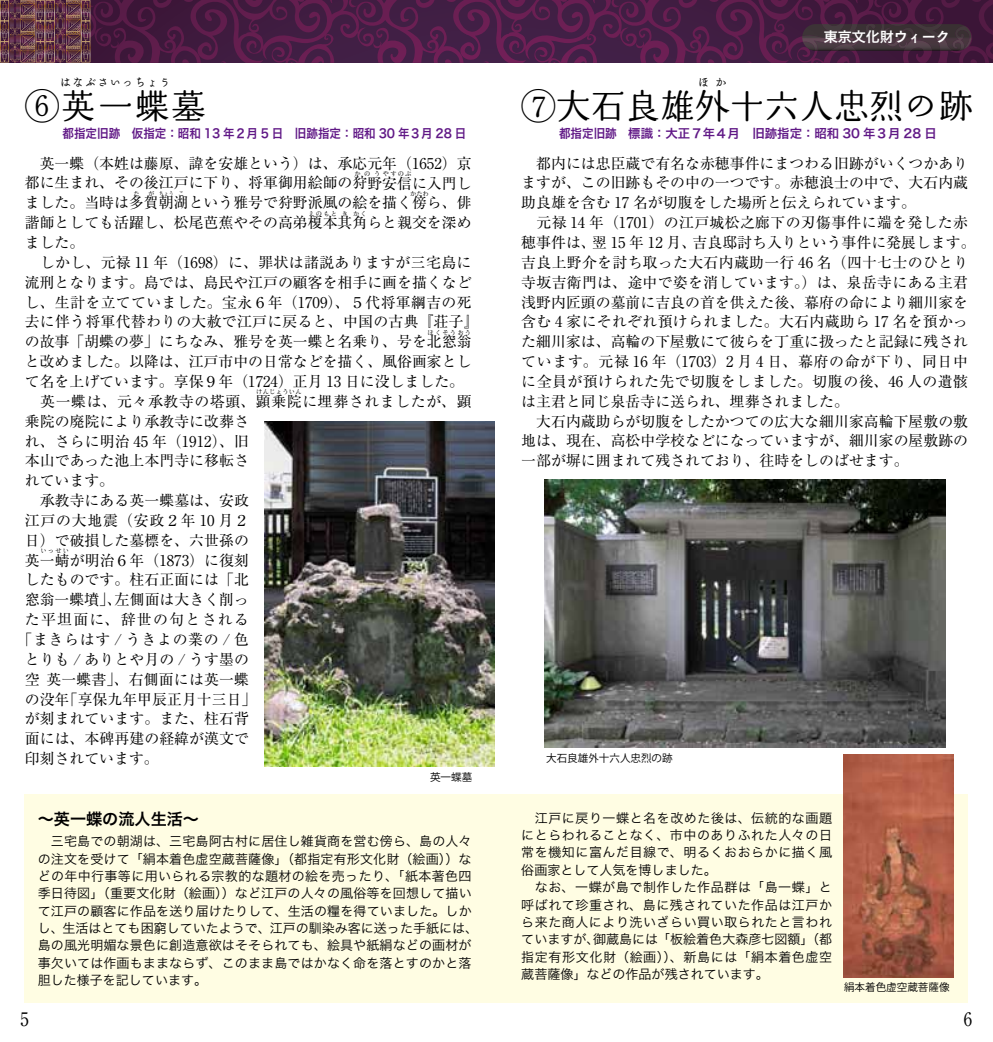
<style>
.page{position:relative;width:993px;height:1042px;background:#fff}
.page>*{position:absolute;margin:0;border:0;box-sizing:border-box;transform-origin:0 0}
.t1{font:34.65px "Marumin Old 90 pv RKSJ H";color:#000}
.t2{font:18.55px "Ryumin Pr 5";color:#000;scale:.9 1}
.t3{font:16.1px "Hira Kaku Pro W6";color:#000}
.t4{font:14.88px/19.8px "Ryumin Pr 5";color:#000}
.t5{font:14.88px/19.8px "Ryumin Pr 5";letter-spacing:.02em;color:#000}
.t6{font:14.88px "Ryumin Pr 5";letter-spacing:.05em;color:#000}
.t7{font:14.88px "Ryumin Pr 5";letter-spacing:.09em;color:#000}
.t8{font:14px "Hira Sans Old Std W6 90 pv RKSJ H";color:#fff}
.t9{font:12.95px/17.3px "Hira Kaku Pro W3";letter-spacing:.01em;color:#000}
.t10{font:12.95px/17.3px "Hira Kaku Pro W3";letter-spacing:.04em;color:#000}
.t11{font:12.42px "Hira Sans Old Std W6";color:#601886;scale:.93 1}
.t12{font:12.42px "Marumin Old 90 pv RKSJ H";color:#000}
.t13{font:10.5px "Koz Go Pro";color:#000}
.t14{font:6.12px "Ryumin Pr 5";letter-spacing:.2em;color:#000}
.t15{font:6.12px "Ryumin Pr 5";letter-spacing:.055em;color:#000}
.t16{font:6.12px "Ryumin Pr 5";letter-spacing:.2em;color:#000;scale:.7 1}
.s1{font-family:"Hira Kaku Pro N W3"}
</style>
<div class="page">
<div style="left:25px;top:794px;width:942px;height:208px;background:#fffde3"></div>
<svg style="left:0;top:0;width:874px;height:63px;background:#4c1d46"></svg>
<svg style="left:874px;top:0;width:118px;height:63px;background:#43173b"></svg>
<img style="left:953px;top:24px;width:12px;height:27px">
<img style="left:802px;top:24px;width:151px;height:27px">
<svg style="left:0;top:0;width:90px;height:62px;background:#693f4a"></svg>
<img style="left:264px;top:422px;width:231px;height:345px">
<img style="left:843px;top:755px;width:110px;height:222px">
<img style="left:544px;top:480px;width:401px;height:267px">
<p class="t12" style="left:60px;top:76px;width:113px">はなぶさいっちょう</p>
<h1 class="t1" style="left:25px;top:88px;width:183px">⑥英一蝶墓</h1>
<p class="t11" style="left:63px;top:124px;width:435px">都指定旧跡　仮指定：昭和 13 年２月 5 日　旧跡指定：昭和 30 年３月 28 日</p>
<p class="t4" style="left:25px;top:152px;width:448px">　英一蝶（本姓は藤原、諱を安雄という）は、承応元年（1652）京都に生まれ、その後江戸に下り、将軍御用絵師の狩野安信に入門し</p>
<p class="t14" style="left:354px;top:169px;width:59px">かの うやすのぶ</p>
<p class="t4" style="left:25px;top:192px;width:448px">ました。当時は多賀朝湖という雅号で狩野派風の絵を描く傍ら、俳</p>
<p class="t14" style="left:133px;top:189px;width:8px">た</p>
<p class="t14" style="left:148px;top:189px;width:8px">が</p>
<p class="t16" style="left:159px;top:189px;width:22px">ちょう</p>
<p class="t14" style="left:178px;top:189px;width:8px">こ</p>
<p class="t14" style="left:410px;top:189px;width:20px">かたわ</p>
<p class="t4" style="left:25px;top:212px;width:448px">諧師としても活躍し、松尾芭蕉やその高弟榎本其角らと親交を深め</p>
<p class="t14" style="left:308px;top:208px;width:30px">えのもと</p>
<p class="t14" style="left:342px;top:208px;width:8px">き</p>
<p class="t14" style="left:353px;top:208px;width:15px">かく</p>
<p class="t5" style="left:25px;top:232px;width:455px">ました。<br>　しかし、元禄 11 年（1698）に、罪状は諸説ありますが三宅島に流刑となります。島では、島民や江戸の顧客を相手に画を描くなどし、生計を立てていました。宝永６年（1709）、５代将軍綱吉の死去に伴う将軍代替わりの大赦で江戸に戻ると、中国の古典『荘子』の故事「胡蝶の夢」にちなみ、雅号を英一蝶と名乗り、号を北窓翁</p>
<p class="t14" style="left:427px;top:327px;width:45px">ほくそうおう</p>
<p class="t4" style="left:25px;top:351px;width:448px">と改めました。以降は、江戸市中の日常などを描く、風俗画家として名を上げています。享保９年（1724）正月 13 日に没しました。　英一蝶は、元々承教寺の塔頭、顕乗院に埋葬されましたが、顕</p>
<p class="t15" style="left:256px;top:387px;width:47px">けんじょういん</p>
<p class="t4" style="left:25px;top:410px;width:226px">乗院の廃院により承教寺に改葬され、さらに明治 45 年（1912）、旧本山であった池上本門寺に移転されています。<br>　承教寺にある英一蝶墓は、安政江戸の大地震（安政２年 10 月２日）で破損した墓標を、六世孫の英一蜻が明治６年（1873）に復刻</p>
<p class="t14" style="left:40px;top:546px;width:30px">いっせい</p>
<p class="t4" style="left:25px;top:569px;width:225px">したものです。柱石正面には「北</p>
<p class="t4" style="left:25px;top:589px;width:226px">窓翁一蝶墳」、左側面は大きく削っ</p>
<p class="t7" style="left:25px;top:608px;width:226px">た平坦面に、辞世の句とされる</p>
<p class="t6" style="left:17px;top:628px;width:233px">「まきらはす / うきよの業の / 色</p>
<p class="t4" style="left:25px;top:648px;width:226px">とりも / ありとや月の / うす墨の</p>
<p class="t4" style="left:25px;top:668px;width:225px">空 英一蝶書」、右側面には英一蝶</p>
<p class="t4" style="left:25px;top:688px;width:233px">の没年「享保九年甲辰正月十三日」</p>
<p class="t4" style="left:25px;top:708px;width:225px">が刻まれています。また、柱石背</p>
<p class="t4" style="left:25px;top:728px;width:226px">面には、本碑再建の経緯が漢文で</p>
<p class="t4" style="left:25px;top:747px;width:135px">印刻されています。</p>
<p class="t13" style="left:430px;top:771px;width:44px">英一蝶墓</p>
<p class="t3" style="left:38px;top:805px;width:161px">〜英一蝶の流人生活〜</p>
<p class="t9" style="left:38px;top:832px;width:442px">　三宅島での朝湖は、三宅島阿古村に居住し雑貨商を営む傍ら、島の人々の注文を受けて「絹本着色虚空蔵菩<span class="s1">薩</span>像」（都指定有形文化財（絵画））などの年中行事等に用いられる宗教的な題材の絵を売ったり、「紙本著色四季日待図」（重要文化財（絵画））など江戸の人々の風俗等を回想して描いて江戸の顧客に作品を送り届けたりして、生活の糧を得ていました。しかし、生活はとても困窮していたようで、江戸の馴染み客に送った手紙には、島の風光明媚な景色に創造意欲はそそられても、絵具や紙絹などの画材が事欠いては作画もままならず、このまま島ではかなく命を落とすのかと落胆した様子を記しています。</p>
<p class="t12" style="left:697px;top:76px;width:31px">ほか</p>
<p class="t8" style="left:823px;top:26px;width:128px">東京文化財ウィーク</p>
<h1 class="t1" style="left:521px;top:88px;width:453px">⑦大石良雄外十六人忠烈の跡</h1>
<p class="t11" style="left:559px;top:124px;width:407px">都指定旧跡　標識：大正７年４月　旧跡指定：昭和 30 年３月 28 日</p>
<p class="t4" style="left:521px;top:152px;width:455px">　都内には忠臣蔵で有名な赤穂事件にまつわる旧跡がいくつかありますが、この旧跡もその中の一つです。赤穂浪士の中で、大石内蔵助良雄を含む 17 名が切腹をした場所と伝えられています。<br>　元禄 14 年（1701）の江戸城松之廊下の刃傷事件に端を発した赤穂事件は、翌 15 年 12 月、吉良邸討ち入りという事件に発展します。吉良上野介を討ち取った大石内蔵助一行 46 名（四十七士のひとり寺坂吉衛門は、途中で姿を消しています。）は、泉岳寺にある主君浅野内匠頭の墓前に吉良の首を供えた後、幕府の命により細川家を含む 4 家にそれぞれ預けられました。大石内蔵助ら 17 名を預かった細川家は、高輪の下屋敷にて彼らを丁重に扱ったと記録に残されています。元禄 16 年（1703）2 月 4 日、幕府の命が下り、同日中に全員が預けられた先で切腹をしました。切腹の後、46 人の遺骸は主君と同じ泉岳寺に送られ、埋葬されました。<br>　大石内蔵助らが切腹をしたかつての広大な細川家高輪下屋敷の敷地は、現在、高松中学校などになっていますが、細川家の屋敷跡の一部が塀に囲まれて残されており、往時をしのばせます。</p>
<p class="t13" style="left:546px;top:751px;width:128px">大石良雄外十六人忠烈の跡</p>
<p class="t10" style="left:521px;top:808px;width:312px">　江戸に戻り一蝶と名を改めた後は、伝統的な画題にとらわれることなく、市中のありふれた人々の日常を機知に富んだ目線で、明るくおおらかに描く風俗画家として人気を博しました。<br>　なお、一蝶が島で制作した作品群は「島一蝶」と呼ばれて珍重され、島に残されていた作品は江戸から来た商人により洗いざらい買い取られたと言われていますが、御蔵島には「板絵着色大森彦七図額」（都指定有形文化財（絵画））、新島には「絹本着色虚空蔵菩<span class="s1">薩</span>像」などの作品が残されています。</p>
<p class="t13" style="left:843px;top:980px;width:107px">絹本着色虚空蔵菩<span class="s1">薩</span>像</p>
<p class="t2" style="left:21px;top:1004px;width:11px">5</p>
<p class="t2" style="left:963px;top:1004px;width:11px">6</p>
</div>
